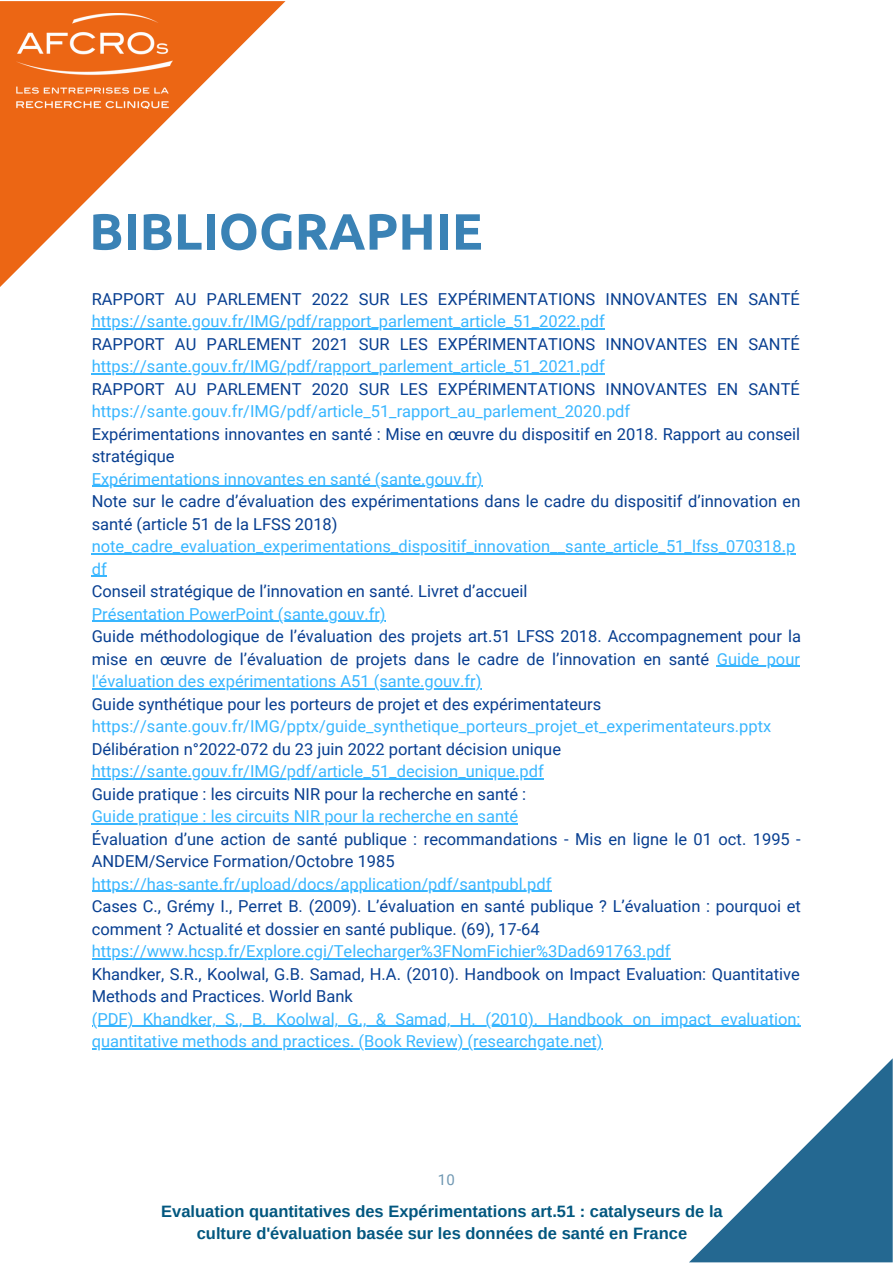
<style>
.page{position:relative;width:893px;height:1264px;background:#fff}
.page>*{position:absolute;margin:0;border:0;box-sizing:border-box;transform-origin:0 0}
.t1{font:700 51px "Ubuntu";color:#3a82b5}
.t2{font:16.5px/22.5px "Roboto";color:#38b6ff}
.t3{font:16.5px/22.5px "Roboto";color:#083f91}
.t4{font:700 16.5px/22.5px "Arimo";color:#02577f;text-align:center}
.t5{font:15px "Roboto";color:#7098b3}
.s1{color:#083f91}
.s2{color:#38b6ff}
</style>
<div class="page">
<svg style="left:0;top:1px;width:285px;height:286px"></svg>
<svg style="left:689px;top:1059px;width:203px;height:203px"></svg>
<img style="left:16px;top:13px;width:156px;height:96px">
<hr style="left:92px;top:328px;width:512px;height:1px;background:#38b6ff">
<hr style="left:92px;top:373px;width:512px;height:1px;background:#38b6ff">
<hr style="left:92px;top:486px;width:390px;height:1px;background:#38b6ff">
<hr style="left:92px;top:553px;width:703px;height:1px;background:#38b6ff">
<svg style="left:92px;top:576px;width:15px;height:1px"></svg>
<hr style="left:92px;top:621px;width:293px;height:1px;background:#38b6ff">
<hr style="left:716px;top:666px;width:84px;height:1px;background:#38b6ff">
<hr style="left:92px;top:688px;width:389px;height:1px;background:#38b6ff">
<hr style="left:92px;top:778px;width:451px;height:1px;background:#38b6ff">
<hr style="left:92px;top:823px;width:426px;height:1px;background:#38b6ff">
<hr style="left:92px;top:890px;width:459px;height:1px;background:#38b6ff">
<hr style="left:92px;top:958px;width:578px;height:1px;background:#38b6ff">
<hr style="left:92px;top:1025px;width:708px;height:1px;background:#38b6ff">
<hr style="left:92px;top:1048px;width:510px;height:1px;background:#38b6ff">
<p class="t1" style="left:89px;top:202px;width:395px">BIBLIOGRAPHIE</p>
<p class="t2" style="left:92px;top:288px;width:709px"><span class="s1">RAPPORT AU PARLEMENT 2022 SUR LES EXPÉRIMENTATIONS INNOVANTES EN SANTÉ </span>https://sante.gouv.fr/IMG/pdf/rapport_parlement_article_51_2022.pdf</p>
<p class="t2" style="left:92px;top:333px;width:709px"><span class="s1">RAPPORT AU PARLEMENT 2021 SUR LES EXPÉRIMENTATIONS INNOVANTES EN SANTÉ </span>https://sante.gouv.fr/IMG/pdf/rapport_parlement_article_51_2021.pdf</p>
<p class="t2" style="left:92px;top:378px;width:709px"><span class="s1">RAPPORT AU PARLEMENT 2020 SUR LES EXPÉRIMENTATIONS INNOVANTES EN SANTÉ </span>https://sante.gouv.fr/IMG/pdf/article_51_rapport_au_parlement_2020.pdf</p>
<p class="t3" style="left:92px;top:423px;width:710px">Expérimentations innovantes en santé : Mise en œuvre du dispositif en 2018. Rapport au conseil stratégique</p>
<p class="t2" style="left:92px;top:468px;width:392px">Expérimentations innovantes en santé (sante.gouv.fr)</p>
<p class="t3" style="left:92px;top:490px;width:710px">Note sur le cadre d’évaluation des expérimentations dans le cadre du dispositif d’innovation en santé (article 51 de la LFSS 2018)</p>
<p class="t2" style="left:92px;top:535px;width:705px">note_cadre_evaluation_experimentations_dispositif_innovation__sante_article_51_lfss_070318.p df</p>
<p class="t3" style="left:92px;top:580px;width:437px">Conseil stratégique de l’innovation en santé. Livret d’accueil</p>
<p class="t2" style="left:92px;top:603px;width:295px">Présentation PowerPoint (sante.gouv.fr)</p>
<p class="t3" style="left:92px;top:625px;width:710px;text-align:justify">Guide méthodologique de l’évaluation des projets art.51 LFSS 2018. Accompagnement pour la mise en œuvre de l’évaluation de projets dans le cadre de l’innovation en santé <span class="s2">Guide pour l'évaluation des expérimentations A51 (sante.gouv.fr)</span></p>
<p class="t3" style="left:92px;top:692px;width:511px">Guide synthétique pour les porteurs de projet et des expérimentateurs</p>
<p class="t2" style="left:92px;top:715px;width:681px">https://sante.gouv.fr/IMG/pptx/guide_synthetique_porteurs_projet_et_experimentateurs.pptx</p>
<p class="t3" style="left:92px;top:737px;width:471px">Délibération n°2022-072 du 23 juin 2022 portant décision unique</p>
<p class="t2" style="left:92px;top:760px;width:453px">https://sante.gouv.fr/IMG/pdf/article_51_decision_unique.pdf</p>
<p class="t3" style="left:92px;top:782px;width:436px">Guide pratique : les circuits NIR pour la recherche en santé :</p>
<p class="t2" style="left:92px;top:805px;width:428px">Guide pratique : les circuits NIR pour la recherche en santé</p>
<p class="t3" style="left:92px;top:827px;width:710px">Évaluation d’une action de santé publique : recommandations - Mis en ligne le 01 oct. 1995 -<br>ANDEM/Service Formation/Octobre 1985</p>
<p class="t2" style="left:92px;top:872px;width:461px">https://has-sante.fr/upload/docs/application/pdf/santpubl.pdf</p>
<p class="t3" style="left:92px;top:895px;width:710px">Cases C., Grémy I., Perret B. (2009). L’évaluation en santé publique ? L’évaluation : pourquoi et comment ? Actualité et dossier en santé publique. (69), 17-64</p>
<p class="t2" style="left:92px;top:940px;width:580px">https://www.hcsp.fr/Explore.cgi/Telecharger%3FNomFichier%3Dad691763.pdf</p>
<p class="t3" style="left:92px;top:962px;width:709px">Khandker, S.R., Koolwal, G.B. Samad, H.A. (2010). Handbook on Impact Evaluation: Quantitative<br>Methods and Practices. World Bank</p>
<p class="t2" style="left:92px;top:1007px;width:710px">(PDF) Khandker, S., B. Koolwal, G., &amp; Samad, H. (2010). Handbook on impact evaluation: quantitative methods and practices. (Book Review) (researchgate.net)</p>
<p class="t5" style="left:438px;top:1171px;width:18px">10</p>
<p class="t4" style="left:161px;top:1199px;width:563px">Evaluation quantitatives des Expérimentations art.51 : catalyseurs de la culture d'évaluation basée sur les données de santé en France</p>
</div>
